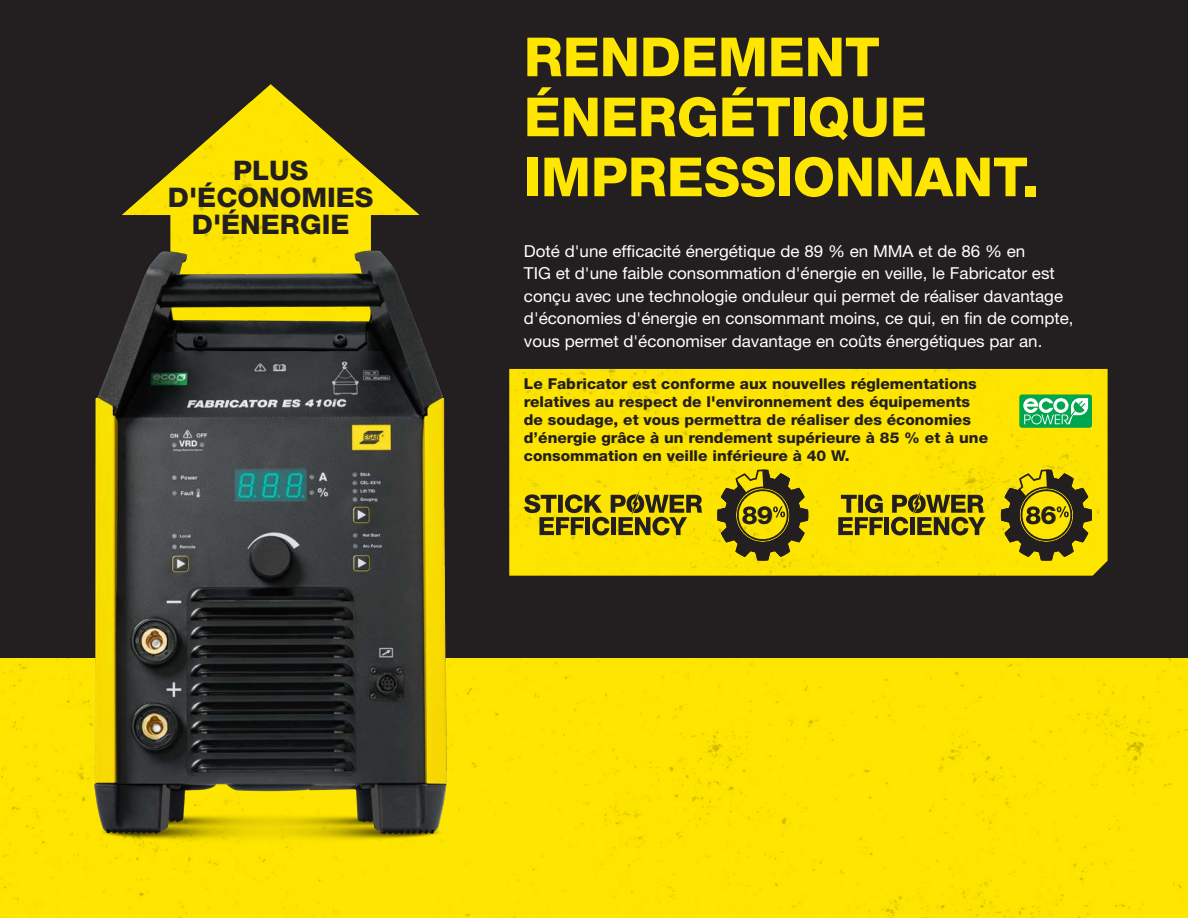
<style>
.page{position:relative;width:1188px;height:918px;background:#231f20}
.page>*{position:absolute;margin:0;border:0;box-sizing:border-box;transform-origin:0 0}
.t1{font:800 54px/60px "Helvetica Neue LT Std";color:#ffe601}
.t2{font:800 27px/27px "Helvetica Neue LT Pro";color:#231f20;text-align:center}
.t3{font:800 25.05px "Helvetica Neue LT Pro";color:#231f20}
.t4{font:16.5px/22.5px "Helvetica Neue LT Pro";color:#fff}
.t5{font:800 15px/18px "Helvetica Neue LT Pro";color:#231f20}
</style>
<div class="page">
<div style="left:509px;top:369px;width:599px;height:207px;background:#fee500"></div>
<div style="left:1019px;top:395px;width:73px;height:33px;background:#00a54f;border-radius:3px"></div>
<svg style="left:1023px;top:398px;width:65px;height:26px"></svg>
<svg style="left:1001px;top:470px;width:91px;height:91px"></svg>
<svg style="left:717px;top:470px;width:91px;height:91px"></svg>
<div style="left:884px;top:517px;width:5px;height:18px;background:#231f20"></div>
<svg style="left:891px;top:488px;width:95px;height:47px"></svg>
<svg style="left:838px;top:494px;width:45px;height:41px"></svg>
<svg style="left:524px;top:488px;width:178px;height:47px"></svg>
<div style="left:0;top:659px;width:1188px;height:259px;background:#ffe601"></div>
<img style="left:131px;top:101px;width:280px;height:106px">
<img style="left:49px;top:207px;width:444px;height:667px">
<p class="t2" style="left:168px;top:157px;width:207px">PLUS<br>D'ÉCONOMIES<br>D'ÉNERGIE</p>
<p class="t1" style="left:524px;top:27px;width:517px">RENDEMENT<br>ÉNERGÉTIQUE<br>IMPRESSIONNANT.</p>
<p class="t4" style="left:524px;top:240px;width:551px">Doté d'une efficacité énergétique de 89 % en MMA et de 86 % en<br>TIG et d'une faible consommation d'énergie en veille, le Fabricator est conçu avec une technologie onduleur qui permet de réaliser davantage d'économies d'énergie en consommant moins, ce qui, en fin de compte, vous permet d'économiser davantage en coûts énergétiques par an.</p>
<p class="t5" style="left:524px;top:375px;width:466px">Le Fabricator est conforme aux nouvelles réglementations relatives au respect de l'environnement des équipements de soudage, et vous permettra de réaliser des économies d’énergie grâce à un rendement supérieure à 85 % et à une consommation en veille inférieure à 40 W.</p>
<p class="t3" style="left:757px;top:500px;width:18px">9</p>
<p class="t3" style="left:1040px;top:500px;width:18px">6</p>
</div>
